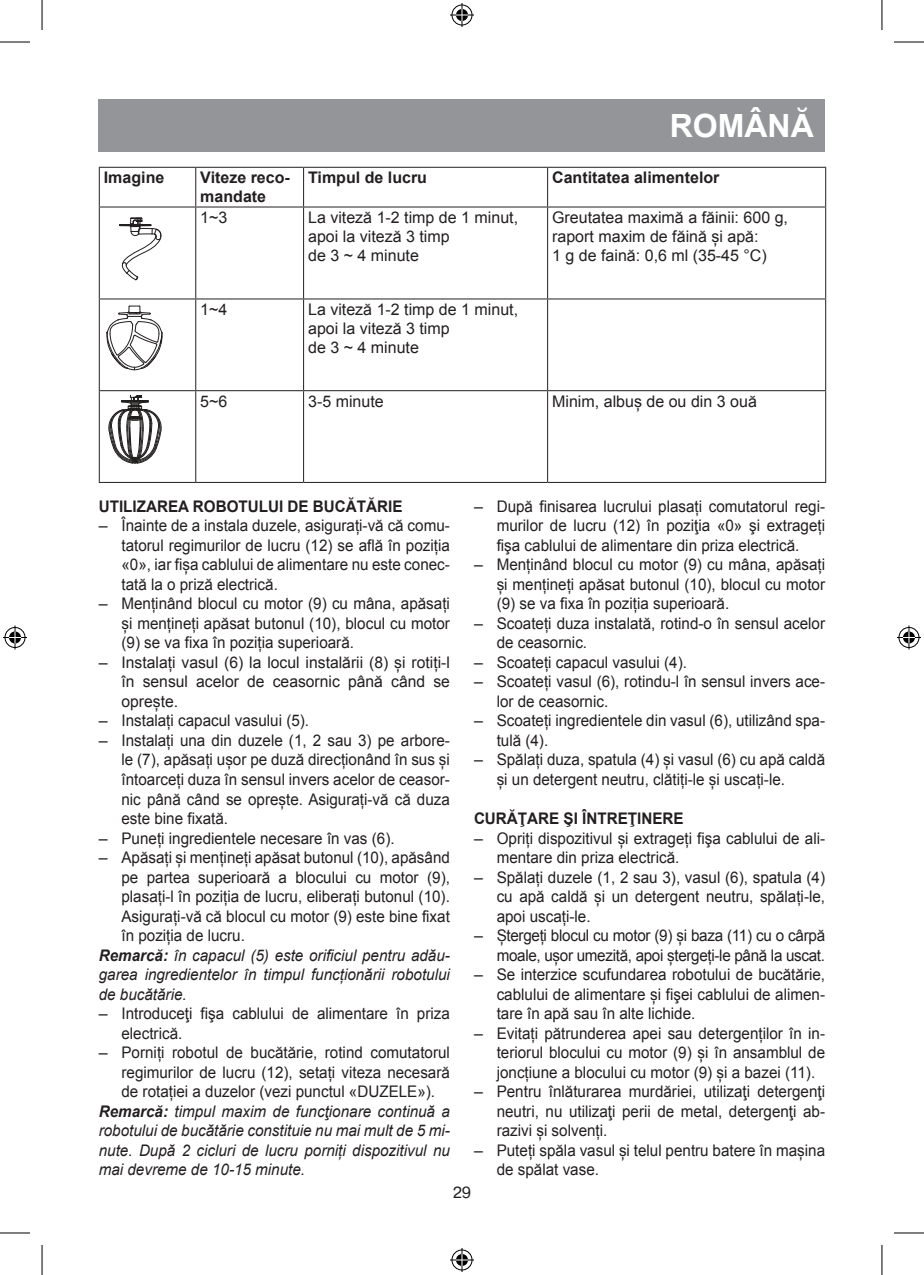
<style>
.page{position:relative;width:924px;height:1275px;background:#fff}
.page>*{position:absolute;margin:0;border:0;box-sizing:border-box;transform-origin:0 0}
.t1{font:700 32px "Arial";color:#fff}
.t2{font:16px/19.6px "Arial";color:#231f20;text-align:justify}
.t3{font:italic 16px/19.4px "Arial";color:#231f20;text-align:justify;scale:.95 1}
.t4{font:16px/19.6px "Arial";letter-spacing:-.02em;color:#231f20;text-align:right}
.t5{font:700 16px/19px "Arial";color:#231f20}
.t6{font:700 16px "Arial";color:#231f20;scale:.95 1}
.t7{font:16px "Pragmatica C";color:#231f20}
.s1{font-weight:700}
</style>
<div class="page">
<div style="left:99px;top:99px;width:725px;height:53px;background:#939598"></div>
<hr style="left:99px;top:168px;width:1px;height:38px;background:#231f20">
<hr style="left:99px;top:167px;width:97px;height:1px;background:#231f20">
<hr style="left:195px;top:168px;width:1px;height:38px;background:#231f20">
<hr style="left:196px;top:167px;width:107px;height:1px;background:#231f20">
<hr style="left:303px;top:167px;width:244px;height:1px;background:#231f20">
<hr style="left:547px;top:167px;width:278px;height:1px;background:#231f20">
<hr style="left:303px;top:168px;width:1px;height:38px;background:#231f20">
<hr style="left:547px;top:168px;width:1px;height:38px;background:#231f20">
<hr style="left:824px;top:168px;width:1px;height:38px;background:#231f20">
<hr style="left:99px;top:207px;width:1px;height:91px;background:#231f20">
<hr style="left:99px;top:299px;width:1px;height:91px;background:#231f20">
<hr style="left:99px;top:206px;width:97px;height:1px;background:#231f20">
<hr style="left:99px;top:298px;width:97px;height:1px;background:#231f20">
<hr style="left:195px;top:207px;width:1px;height:91px;background:#231f20">
<hr style="left:195px;top:299px;width:1px;height:91px;background:#231f20">
<hr style="left:196px;top:206px;width:107px;height:1px;background:#231f20">
<hr style="left:303px;top:206px;width:244px;height:1px;background:#231f20">
<hr style="left:547px;top:206px;width:278px;height:1px;background:#231f20">
<hr style="left:303px;top:207px;width:1px;height:91px;background:#231f20">
<hr style="left:547px;top:207px;width:1px;height:91px;background:#231f20">
<hr style="left:824px;top:207px;width:1px;height:91px;background:#231f20">
<hr style="left:303px;top:299px;width:1px;height:91px;background:#231f20">
<hr style="left:547px;top:299px;width:1px;height:91px;background:#231f20">
<hr style="left:824px;top:299px;width:1px;height:91px;background:#231f20">
<hr style="left:196px;top:298px;width:107px;height:1px;background:#231f20">
<hr style="left:303px;top:298px;width:244px;height:1px;background:#231f20">
<hr style="left:547px;top:298px;width:278px;height:1px;background:#231f20">
<hr style="left:99px;top:391px;width:1px;height:91px;background:#231f20">
<hr style="left:99px;top:390px;width:97px;height:1px;background:#231f20">
<hr style="left:99px;top:482px;width:97px;height:1px;background:#231f20">
<hr style="left:195px;top:391px;width:1px;height:91px;background:#231f20">
<hr style="left:196px;top:390px;width:107px;height:1px;background:#231f20">
<hr style="left:303px;top:390px;width:244px;height:1px;background:#231f20">
<hr style="left:547px;top:390px;width:278px;height:1px;background:#231f20">
<hr style="left:303px;top:391px;width:1px;height:91px;background:#231f20">
<hr style="left:547px;top:391px;width:1px;height:91px;background:#231f20">
<hr style="left:824px;top:391px;width:1px;height:91px;background:#231f20">
<hr style="left:196px;top:482px;width:107px;height:1px;background:#231f20">
<hr style="left:303px;top:482px;width:244px;height:1px;background:#231f20">
<hr style="left:547px;top:482px;width:278px;height:1px;background:#231f20">
<svg style="left:119px;top:217px;width:42px;height:63px"></svg>
<svg style="left:107px;top:306px;width:56px;height:64px"></svg>
<svg style="left:108px;top:395px;width:53px;height:68px"></svg>
<hr style="left:0;top:42px;width:30px;height:1px;background:#000">
<hr style="left:893px;top:42px;width:30px;height:1px;background:#000">
<hr style="left:0;top:1232px;width:30px;height:1px;background:#000">
<hr style="left:893px;top:1232px;width:30px;height:1px;background:#000">
<hr style="left:42px;top:0;width:1px;height:30px;background:#000">
<hr style="left:42px;top:1245px;width:1px;height:30px;background:#000">
<hr style="left:881px;top:0;width:1px;height:30px;background:#000">
<hr style="left:881px;top:1245px;width:1px;height:30px;background:#000">
<svg style="left:450px;top:3px;width:24px;height:24px"></svg>
<svg style="left:450px;top:1248px;width:24px;height:24px"></svg>
<svg style="left:3px;top:625px;width:24px;height:24px"></svg>
<svg style="left:897px;top:625px;width:23px;height:24px"></svg>
<h1 class="t1" style="left:669px;top:104px;width:145px">ROMÂNĂ</h1>
<p class="t5" style="left:104px;top:169px;width:62px">Imagine</p>
<p class="t5" style="left:200px;top:169px;width:91px">Viteze reco&shy;mandate</p>
<p class="t5" style="left:308px;top:169px;width:120px">Timpul de lucru</p>
<p class="t5" style="left:552px;top:169px;width:169px">Cantitatea alimentelor</p>
<p class="t2" style="left:200px;top:208px;width:29px">1~3</p>
<p class="t2" style="left:308px;top:208px;width:211px;line-height:19px;text-align:left">La viteză 1-2 timp de 1 minut, apoi la viteză 3 timp<br>de 3 ~ 4 minute</p>
<p class="t2" style="left:552px;top:208px;width:237px;line-height:19px;text-align:left">Greutatea maximă a făinii: 600 g, raport maxim de făină și apă:<br>1 g de faină: 0,6 ml (35-45 °C)</p>
<p class="t2" style="left:200px;top:300px;width:29px">1~4</p>
<p class="t2" style="left:308px;top:300px;width:211px;line-height:19px;text-align:left">La viteză 1-2 timp de 1 minut, apoi la viteză 3 timp<br>de 3 ~ 4 minute</p>
<p class="t2" style="left:200px;top:391px;width:29px">5~6</p>
<p class="t2" style="left:308px;top:391px;width:77px">3-5 minute</p>
<p class="t2" style="left:552px;top:391px;width:206px">Minim, albuș de ou din 3 ouă</p>
<p class="t6" style="left:99px;top:495px;width:321px">UTILIZAREA ROBOTULUI DE BUCĂTĂRIE</p>
<p class="t2" style="left:121px;top:516px;width:330px;text-indent:-23px">– Înainte de a instala duzele, asigurați-vă că comu&shy;tatorul regimurilor de lucru (12) se află în poziția «0», iar fișa cablului de alimentare nu este conec&shy;tată la o priză electrică.</p>
<p class="t2" style="left:121px;top:594px;width:330px;text-indent:-23px">– Menținând blocul cu motor (9) cu mâna, apăsați și mențineți apăsat butonul (10), blocul cu motor (9) se va fixa în poziția superioară.</p>
<p class="t2" style="left:121px;top:652px;width:330px;text-indent:-23px">– Instalați vasul (6) la locul instalării (8) și rotiți-l în sensul acelor de ceasornic până când se oprește.</p>
<p class="t2" style="left:99px;top:711px;width:212px">– Instalați capacul vasului (5).</p>
<p class="t2" style="left:121px;top:730px;width:330px;text-indent:-23px">– Instalați una din duzele (1, 2 sau 3) pe arbore&shy;le (7), apăsați ușor pe duză direcționând în sus și întoarceți duza în sensul invers acelor de ceasor&shy;nic până când se oprește. Asigurați-vă că duza este bine fixată.</p>
<p class="t2" style="left:99px;top:828px;width:297px">– Puneți ingredientele necesare în vas (6).</p>
<p class="t2" style="left:121px;top:847px;width:330px;text-indent:-23px">– Apăsați și mențineți apăsat butonul (10), apăsând pe partea superioară a blocului cu motor (9), plasați-l în poziția de lucru, eliberați butonul (10).<br>Asigurați-vă că blocul cu motor (9) este bine fixat în poziția de lucru.</p>
<p class="t3" style="left:99px;top:945px;width:371px"><span class="s1">Remarcă:</span> în capacul (5) este orificiul pentru adău&shy;garea ingredientelor în timpul funcționării robotului de bucătărie.</p>
<p class="t2" style="left:121px;top:1003px;width:330px;text-indent:-23px">– Introduceţi fişa cablului de alimentare în priza electrică.</p>
<p class="t2" style="left:121px;top:1042px;width:330px;text-indent:-23px">– Porniți robotul de bucătărie, rotind comutatorul regimurilor de lucru (12), setați viteza necesară de rotației a duzelor (vezi punctul «DUZELE»).</p>
<p class="t3" style="left:99px;top:1101px;width:371px"><span class="s1">Remarcă:</span> timpul maxim de funcţionare continuă a robotului de bucătărie constituie nu mai mult de 5 mi&shy;nute. După 2 cicluri de lucru porniți dispozitivul nu mai devreme de 10-15 minute.</p>
<p class="t2" style="left:496px;top:496px;width:330px;text-indent:-23px">– După finisarea lucrului plasați comutatorul regi&shy;murilor de lucru (12) în poziţia «0» şi extrageți fişa cablului de alimentare din priza electrică.</p>
<p class="t2" style="left:496px;top:555px;width:330px;text-indent:-23px">– Menținând blocul cu motor (9) cu mâna, apăsați și mențineți apăsat butonul (10), blocul cu motor (9) se va fixa în poziția superioară.</p>
<p class="t2" style="left:496px;top:613px;width:330px;text-indent:-23px">– Scoateți duza instalată, rotind-o în sensul acelor de ceasornic.</p>
<p class="t2" style="left:474px;top:652px;width:214px">– Scoateți capacul vasului (4).</p>
<p class="t2" style="left:496px;top:672px;width:330px;text-indent:-23px">– Scoateți vasul (6), rotindu-l în sensul invers ace&shy;lor de ceasornic.</p>
<p class="t2" style="left:496px;top:711px;width:330px;text-indent:-23px">– Scoateți ingredientele din vasul (6), utilizând spa&shy;tulă (4).</p>
<p class="t2" style="left:496px;top:750px;width:330px;text-indent:-23px">– Spălați duza, spatula (4) și vasul (6) cu apă caldă și un detergent neutru, clătiți-le și uscați-le.</p>
<p class="t6" style="left:474px;top:807px;width:222px">CURĂŢARE ŞI ÎNTREŢINERE</p>
<p class="t2" style="left:496px;top:828px;width:330px;text-indent:-23px">– Opriți dispozitivul și extrageți fişa cablului de ali&shy;mentare din priza electrică.</p>
<p class="t2" style="left:496px;top:867px;width:330px;text-indent:-23px">– Spălați duzele (1, 2 sau 3), vasul (6), spatula (4) cu apă caldă și un detergent neutru, spălați-le, apoi uscați-le.</p>
<p class="t4" style="left:474px;top:925px;width:352px">– Ștergeți blocul cu motor (9) și baza (11) cu o cârpă moale, ușor umezită, apoi ștergeți-le până la uscat.</p>
<p class="t2" style="left:496px;top:964px;width:330px;text-indent:-23px">– Se interzice scufundarea robotului de bucătărie, cablului de alimentare și fişei cablului de alimen&shy;tare în apă sau în alte lichide.</p>
<p class="t2" style="left:496px;top:1023px;width:330px;text-indent:-23px">– Evitați pătrunderea apei sau detergenților în in&shy;teriorul blocului cu motor (9) și în ansamblul de joncțiune a blocului cu motor (9) și a bazei (11).</p>
<p class="t2" style="left:496px;top:1081px;width:330px;text-indent:-23px">– Pentru înlăturarea murdăriei, utilizaţi detergenţi neutri, nu utilizaţi perii de metal, detergenţi ab&shy;razivi și solvenți.</p>
<p class="t2" style="left:496px;top:1140px;width:330px;text-indent:-23px">– Puteți spăla vasul și telul pentru batere în mașina de spălat vase.</p>
<p class="t7" style="left:452px;top:1183px;width:20px">29</p>
</div>
